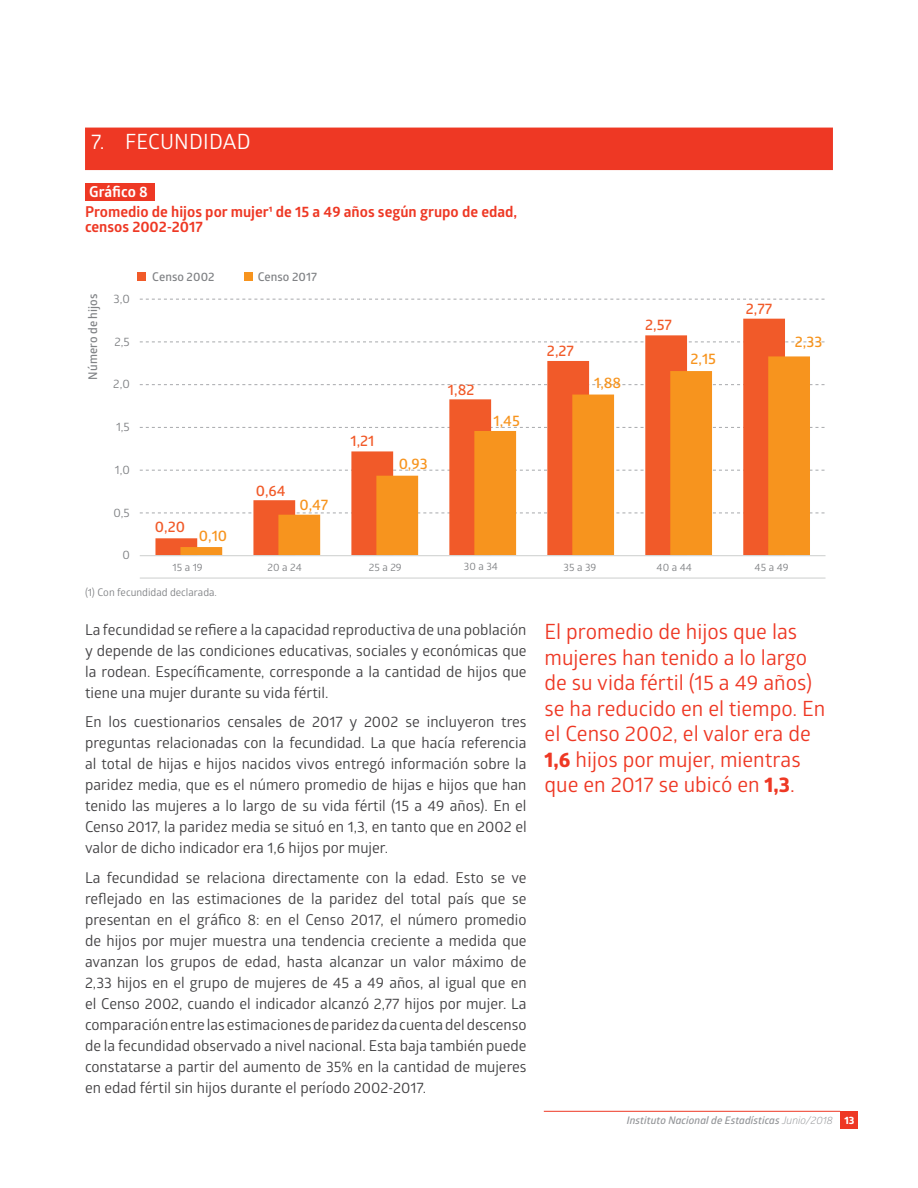
<style>
.page{position:relative;width:918px;height:1188px;background:#fff}
.page>*{position:absolute;margin:0;border:0;box-sizing:border-box;transform-origin:0 0}
.t1{font:21px/25.5px "Glober";color:#ee3824}
.t2{font:21px "Glober";letter-spacing:.01em;color:#fff}
.t3{font:600 15.15px "Glober";color:#f15a29}
.t4{font:600 15.15px "Glober";color:#f7941e}
.t5{font:15px/21px "Glober";color:#414042;text-align:justify}
.t6{font:700 15px/15px "Glober";color:#ee3824}
.t7{font:700 15px "Glober";letter-spacing:-.005em;color:#fff}
.t8{font:600 12px "Glober";letter-spacing:.005em;color:#808285}
.t9{font:12px "Glober";color:#808285}
.t10{font:10.5px "Glober";color:#808285}
.t11{font:italic 600 10.5px "Glober";color:#939598}
.s1{font-family:"Globerx";font-weight:700}
.s2{font-weight:400}
.s3{font-family:"Globerx";font-weight:700;font-style:normal;color:#fff}
</style>
<div class="page">
<hr style="left:544px;top:1111px;width:296px;height:1px;background:#ee3824">
<div style="left:840px;top:1111px;width:18px;height:18px;background:#ee3824"></div>
<svg style="left:140px;top:299px;width:685px;height:1px"></svg>
<svg style="left:140px;top:342px;width:685px;height:1px"></svg>
<svg style="left:140px;top:384px;width:685px;height:1px"></svg>
<svg style="left:140px;top:427px;width:685px;height:1px"></svg>
<svg style="left:140px;top:470px;width:685px;height:1px"></svg>
<svg style="left:140px;top:513px;width:685px;height:1px"></svg>
<svg style="left:155px;top:319px;width:630px;height:236px"></svg>
<svg style="left:180px;top:356px;width:630px;height:199px"></svg>
<hr style="left:140px;top:555px;width:686px;height:1px;background:#d0d2d1">
<hr style="left:140px;top:578px;width:686px;height:1px;background:#d0d2d1">
<div style="left:138px;top:272px;width:8px;height:9px;background:#f15a29"></div>
<div style="left:244px;top:272px;width:9px;height:9px;background:#f7941e"></div>
<div style="left:85px;top:128px;width:748px;height:42px;background:#ee3824"></div>
<div style="left:85px;top:183px;width:69px;height:18px;background:#ee3824"></div>
<h1 class="t2" style="left:91px;top:127px;width:59px">7. Fecun</h1>
<h1 class="t2" style="left:189px;top:127px;width:63px">didad</h1>
<p class="t7" style="left:89px;top:182px;width:60px">Gráfico 8</p>
<p class="t6" style="left:85px;top:204px;width:434px">Promedio de hijos por mujer¹ de 15 a 49 años según grupo de edad, censos 2002-2017</p>
<p class="t8" style="left:85px;top:380px;width:87px;rotate:-90deg">Número de hijos</p>
<p class="t9" style="left:113px;top:290px;width:18px">3,0</p>
<p class="t9" style="left:114px;top:333px;width:17px">2,5</p>
<p class="t9" style="left:113px;top:376px;width:18px">2,0</p>
<p class="t9" style="left:116px;top:418px;width:15px">1,5</p>
<p class="t9" style="left:115px;top:461px;width:17px">1,0</p>
<p class="t9" style="left:113px;top:504px;width:18px">0,5</p>
<p class="t9" style="left:122px;top:547px;width:9px">0</p>
<p class="t8" style="left:152px;top:268px;width:64px">Censo 2002</p>
<p class="t8" style="left:258px;top:268px;width:61px">Censo 2017</p>
<p class="t3" style="left:155px;top:516px;width:32px">0,20</p>
<p class="t4" style="left:199px;top:526px;width:30px">0,10</p>
<p class="t3" style="left:256px;top:480px;width:31px">0,64</p>
<p class="t4" style="left:299px;top:494px;width:31px">0,47</p>
<p class="t3" style="left:351px;top:430px;width:25px">1,21</p>
<p class="t4" style="left:399px;top:453px;width:31px">0,93</p>
<p class="t3" style="left:448px;top:379px;width:28px">1,82</p>
<p class="t4" style="left:494px;top:410px;width:28px">1,45</p>
<p class="t3" style="left:547px;top:340px;width:29px">2,27</p>
<p class="t4" style="left:594px;top:372px;width:29px">1,88</p>
<p class="t3" style="left:645px;top:314px;width:28px">2,57</p>
<p class="t4" style="left:691px;top:348px;width:27px">2,15</p>
<p class="t3" style="left:746px;top:298px;width:28px">2,77</p>
<p class="t4" style="left:795px;top:331px;width:29px">2,33</p>
<p class="t10" style="left:172px;top:560px;width:32px">15 a 19</p>
<p class="t10" style="left:268px;top:560px;width:36px">20 a 24</p>
<p class="t10" style="left:369px;top:560px;width:35px">25 a 29</p>
<p class="t10" style="left:464px;top:559px;width:36px">30 a 34</p>
<p class="t10" style="left:564px;top:560px;width:34px">35 a 39</p>
<p class="t10" style="left:657px;top:560px;width:37px">40 a 44</p>
<p class="t10" style="left:755px;top:560px;width:35px">45 a 49</p>
<p class="t10" style="left:85px;top:585px;width:133px">(1) Con fecundidad declarada.</p>
<p class="t5" style="left:85px;top:618px;width:443px">La fecundidad se refiere a la capacidad reproductiva de una población y depende de las condiciones educativas, sociales y económicas que la rodean. Específicamente, corresponde a la cantidad de hijos que tiene una mujer durante su vida fértil.</p>
<p class="t5" style="left:85px;top:711px;width:443px">En los cuestionarios censales de 2017 y 2002 se incluyeron tres preguntas relacionadas con la fecundidad. La que hacía referencia al total de hijas e hijos nacidos vivos entregó información sobre la paridez media, que es el número promedio de hijas e hijos que han tenido las mujeres a lo largo de su vida fértil (15 a 49 años). En el Censo 2017, la paridez media se situó en 1,3, en tanto que en 2002 el valor de dicho indicador era 1,6 hijos por mujer.</p>
<p class="t5" style="left:85px;top:866px;width:443px">La fecundidad se relaciona directamente con la edad. Esto se ve reflejado en las estimaciones de la paridez del total país que se presentan en el gráfico 8: en el Censo 2017, el número promedio de hijos por mujer muestra una tendencia creciente a medida que avanzan los grupos de edad, hasta alcanzar un valor máximo de 2,33 hijos en el grupo de mujeres de 45 a 49 años, al igual que en el Censo 2002, cuando el indicador alcanzó 2,77 hijos por mujer. La comparación entre las estimaciones de paridez da cuenta del descenso de la fecundidad observado a nivel nacional. Esta baja también puede constatarse a partir del aumento de 35% en la cantidad de mujeres en edad fértil sin hijos durante el período 2002-2017.</p>
<h1 class="t1" style="left:545px;top:618px;width:282px">El promedio de hijos que las mujeres han tenido a lo largo de su vida fértil (15 a 49 años) se ha reducido en el tiempo. En el Censo 2002, el valor era de<br><span class="s1">1,6</span> hijos por mujer, mientras que en 2017 se ubicó en <span class="s1">1,3</span>.</h1>
<p class="t11" style="left:627px;top:1113px;width:229px">Instituto Nacional de Estadísticas <span class="s2">Junio/2018</span> <span class="s3">13</span></p>
</div>
